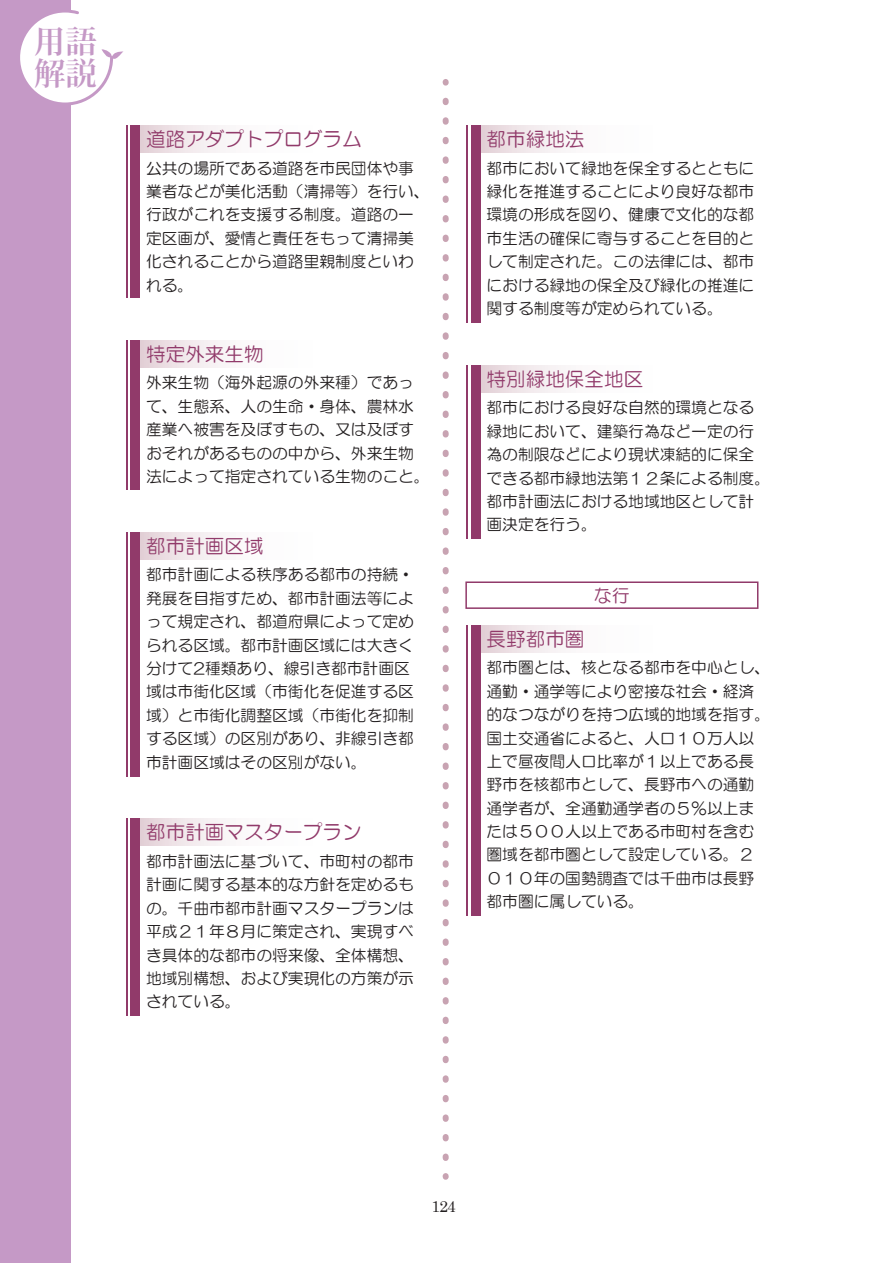
<style>
.page{position:relative;width:893px;height:1263px;background:#fff}
.page>*{position:absolute;margin:0;border:0;box-sizing:border-box;transform-origin:0 0}
.t1{font:700 31.5px/32.5px "Koz Min Pro";color:#c599c6}
.t2{font:19.5px "HG Maru Gothic MPRO";letter-spacing:.005em;color:#913a6a}
.t3{font:18px "HG Maru Gothic MPRO";color:#913a6a}
.t4{font:15.75px/23.4px "HG Maru Gothic MPRO";color:#231f20}
.t5{font:15.75px "Century";color:#231f20}
</style>
<div class="page">
<div style="left:0;top:0;width:70px;height:1263px;background:#c599c6"></div>
<svg style="left:20px;top:8px;width:103px;height:99px"></svg>
<svg style="left:140px;top:340px;width:80px;height:27px"></svg>
<div style="left:130px;top:340px;width:10px;height:150px;background:#913a6a"></div>
<hr style="left:126px;top:340px;width:1px;height:150px;background:#913a6a">
<svg style="left:140px;top:532px;width:80px;height:27px"></svg>
<div style="left:130px;top:532px;width:10px;height:244px;background:#913a6a"></div>
<hr style="left:126px;top:532px;width:1px;height:244px;background:#913a6a">
<svg style="left:140px;top:819px;width:80px;height:27px"></svg>
<div style="left:130px;top:819px;width:10px;height:197px;background:#913a6a"></div>
<hr style="left:126px;top:819px;width:1px;height:197px;background:#913a6a">
<div style="left:465px;top:581px;width:293px;height:28px;border:2px solid #913a6a"></div>
<svg style="left:481px;top:125px;width:80px;height:27px"></svg>
<div style="left:471px;top:125px;width:10px;height:198px;background:#913a6a"></div>
<hr style="left:466px;top:125px;width:2px;height:198px;background:#913a6a">
<svg style="left:481px;top:365px;width:80px;height:27px"></svg>
<div style="left:471px;top:365px;width:10px;height:174px;background:#913a6a"></div>
<hr style="left:466px;top:365px;width:2px;height:174px;background:#913a6a">
<svg style="left:481px;top:625px;width:80px;height:27px"></svg>
<div style="left:471px;top:625px;width:10px;height:291px;background:#913a6a"></div>
<hr style="left:466px;top:625px;width:2px;height:291px;background:#913a6a">
<svg style="left:140px;top:125px;width:80px;height:27px"></svg>
<div style="left:130px;top:125px;width:10px;height:173px;background:#913a6a"></div>
<hr style="left:126px;top:125px;width:1px;height:173px;background:#913a6a">
<svg style="left:443px;top:101px;width:6px;height:1060px"></svg>
<h1 class="t1" style="left:34px;top:23px;width:64px">用語解説</h1>
<p class="t2" style="left:146px;top:129px;width:217px">道路アダプトプログラム</p>
<p class="t4" style="left:146px;top:156px;width:285px">公共の場所である道路を市民団体や事業者などが美化活動（清掃等）を行い、行政がこれを支援する制度。道路の一定区画が、愛情と責任をもって清掃美化されることから道路里親制度といわれる。</p>
<p class="t2" style="left:146px;top:344px;width:119px">特定外来生物</p>
<p class="t4" style="left:146px;top:371px;width:285px">外来生物（海外起源の外来種）であって、生態系、人の生命・身体、農林水産業へ被害を及ぼすもの、又は及ぼすおそれがあるものの中から、外来生物法によって指定されている生物のこと。</p>
<p class="t2" style="left:146px;top:536px;width:119px">都市計画区域</p>
<p class="t4" style="left:146px;top:563px;width:269px">都市計画による秩序ある都市の持続・発展を目指すため、都市計画法等によって規定され、都道府県によって定められる区域。都市計画区域には大きく分けて2種類あり、線引き都市計画区域は市街化区域（市街化を促進する区域）と市街化調整区域（市街化を抑制する区域）の区別があり、非線引き都市計画区域はその区別がない。</p>
<p class="t2" style="left:146px;top:823px;width:217px">都市計画マスタープラン</p>
<p class="t4" style="left:146px;top:850px;width:269px;text-align:justify">都市計画法に基づいて、市町村の都市計画に関する基本的な方針を定めるもの。千曲市都市計画マスタープランは平成２１年８月に策定され、実現すべき具体的な都市の将来像、全体構想、地域別構想、および実現化の方策が示されている。</p>
<p class="t2" style="left:487px;top:129px;width:99px">都市緑地法</p>
<p class="t4" style="left:487px;top:156px;width:269px;text-align:justify">都市において緑地を保全するとともに緑化を推進することにより良好な都市環境の形成を図り、健康で文化的な都市生活の確保に寄与することを目的として制定された。この法律には、都市における緑地の保全及び緑化の推進に関する制度等が定められている。</p>
<p class="t2" style="left:487px;top:369px;width:158px">特別緑地保全地区</p>
<p class="t4" style="left:487px;top:396px;width:285px">都市における良好な自然的環境となる緑地において、建築行為など一定の行為の制限などにより現状凍結的に保全できる都市緑地法第１２条による制度。都市計画法における地域地区として計画決定を行う。</p>
<p class="t2" style="left:487px;top:629px;width:99px">長野都市圏</p>
<p class="t3" style="left:594px;top:586px;width:37px">な行</p>
<p class="t4" style="left:487px;top:656px;width:285px">都市圏とは、核となる都市を中心とし、通勤・通学等により密接な社会・経済的なつながりを持つ広域的地域を指す。国土交通省によると、人口１０万人以上で昼夜間人口比率が１以上である長野市を核都市として、長野市への通勤通学者が、全通勤通学者の５％以上または５００人以上である市町村を含む圏域を都市圏として設定している。２<br>０１０年の国勢調査では千曲市は長野都市圏に属している。</p>
<p class="t5" style="left:431px;top:1193px;width:26px">124</p>
</div>
